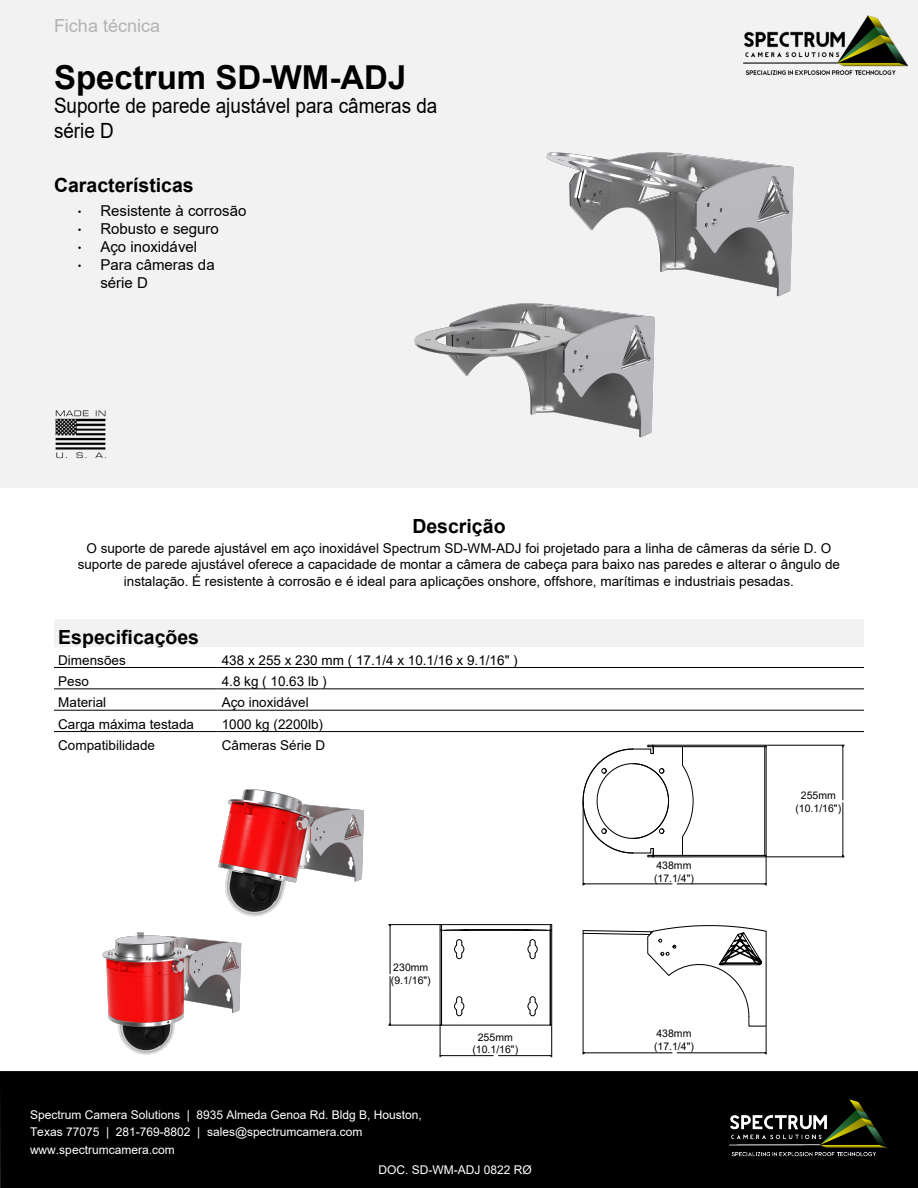
<style>
.page{position:relative;width:918px;height:1188px;background:#fff}
.page>*{position:absolute;margin:0;border:0;box-sizing:border-box;transform-origin:0 0}
.t1{font:700 33px "Arial";color:#000}
.t2{font:21px/25.2px "Arial";color:#000;scale:.9 1}
.t3{font:700 19.5px "Arial";color:#000}
.t4{font:18px "Arial";color:#b3b3b3}
.t5{font:15px/18px "Arial";color:#000}
.t6{font:13.5px/16.2px "Arial";color:#000;text-align:center}
.t7{font:12px/17.9px "Arial";color:#fff}
.t8{font:10.5px/12.6px "Arial";color:#000}
.s1{font-family:"SF Pro Display";font-weight:300}
</style>
<div class="page">
<div style="left:0;top:0;width:918px;height:488px;background:#f2f2f2"></div>
<div style="left:0;top:1071px;width:918px;height:117px;background:#000"></div>
<img style="left:729px;top:1099px;width:159px;height:58px">
<div style="left:54px;top:619px;width:810px;height:27px;background:#f2f2f2"></div>
<hr style="left:54px;top:667px;width:164px;height:1px;background:#000">
<hr style="left:218px;top:667px;width:646px;height:1px;background:#000">
<hr style="left:54px;top:689px;width:164px;height:1px;background:#000">
<hr style="left:218px;top:689px;width:646px;height:1px;background:#000">
<hr style="left:54px;top:710px;width:164px;height:1px;background:#000">
<hr style="left:218px;top:710px;width:646px;height:1px;background:#000">
<hr style="left:54px;top:731px;width:164px;height:1px;background:#000">
<hr style="left:218px;top:731px;width:646px;height:1px;background:#000">
<img style="left:55px;top:410px;width:51px;height:49px">
<img style="left:414px;top:305px;width:240px;height:133px">
<img style="left:102px;top:932px;width:140px;height:123px">
<img style="left:744px;top:15px;width:163px;height:60px">
<img style="left:505px;top:50px;width:320px;height:320px">
<img style="left:202px;top:789px;width:162px;height:151px">
<svg style="left:440px;top:924px;width:112px;height:101px"></svg>
<hr style="left:843px;top:746px;width:1px;height:54px;background:#000">
<hr style="left:843px;top:803px;width:1px;height:53px;background:#000">
<hr style="left:767px;top:857px;width:77px;height:1px;background:#000">
<hr style="left:767px;top:745px;width:77px;height:1px;background:#000">
<svg style="left:583px;top:745px;width:184px;height:140px"></svg>
<hr style="left:583px;top:802px;width:1px;height:83px;background:#000">
<hr style="left:441px;top:1055px;width:52px;height:1px;background:#000">
<hr style="left:499px;top:1055px;width:52px;height:1px;background:#000">
<hr style="left:551px;top:1026px;width:1px;height:31px;background:#000">
<hr style="left:440px;top:1026px;width:1px;height:31px;background:#000">
<hr style="left:390px;top:977px;width:1px;height:47px;background:#000">
<hr style="left:390px;top:926px;width:1px;height:48px;background:#000">
<hr style="left:389px;top:1025px;width:52px;height:1px;background:#000">
<hr style="left:389px;top:924px;width:161px;height:1px;background:#000">
<svg style="left:583px;top:925px;width:184px;height:129px"></svg>
<hr style="left:583px;top:934px;width:1px;height:120px;background:#000">
<p class="t4" style="left:54px;top:13px;width:108px">Ficha técnica</p>
<p class="t1" style="left:54px;top:54px;width:354px">Spectrum SD-WM-ADJ</p>
<p class="t2" style="left:54px;top:93px;width:428px">Suporte de parede ajustável para câmeras da série D</p>
<p class="t3" style="left:54px;top:171px;width:141px">Características</p>
<p class="t5" style="left:76px;top:202px;width:171px"><span class="s1">•</span> Resistente à corrosão</p>
<p class="t5" style="left:76px;top:220px;width:144px"><span class="s1">•</span> Robusto e seguro</p>
<p class="t5" style="left:76px;top:238px;width:122px"><span class="s1">•</span> Aço inoxidável</p>
<p class="t5" style="left:100px;top:256px;width:116px;text-indent:-24px"><span class="s1">•</span> Para câmeras da série D</p>
<p class="t3" style="left:412px;top:513px;width:95px">Descrição</p>
<p class="t6" style="left:78px;top:540px;width:764px">O suporte de parede ajustável em aço inoxidável Spectrum SD-WM-ADJ foi projetado para a linha de câmeras da série D. O suporte de parede ajustável oferece a capacidade de montar a câmera de cabeça para baixo nas paredes e alterar o ângulo de instalação. É resistente à corrosão e é ideal para aplicações onshore, offshore, marítimas e industriais pesadas.</p>
<p class="t3" style="left:58px;top:623px;width:142px">Especificações</p>
<p class="t6" style="left:58px;top:652px;width:69px">Dimensões</p>
<p class="t6" style="left:222px;top:652px;width:297px">438 x 255 x 230 mm ( 17.1/4 x 10.1/16 x 9.1/16" )</p>
<p class="t6" style="left:58px;top:673px;width:32px">Peso</p>
<p class="t6" style="left:222px;top:673px;width:107px">4.8 kg ( 10.63 lb )</p>
<p class="t6" style="left:58px;top:694px;width:50px">Material</p>
<p class="t6" style="left:222px;top:694px;width:89px">Aço inoxidável</p>
<p class="t6" style="left:58px;top:716px;width:137px">Carga máxima testada</p>
<p class="t6" style="left:222px;top:716px;width:103px">1000 kg (2200lb)</p>
<p class="t6" style="left:58px;top:737px;width:98px">Compatibilidade</p>
<p class="t6" style="left:222px;top:737px;width:105px">Câmeras Série D</p>
<p class="t8" style="left:391px;top:961px;width:41px">230mm (9.1/16")</p>
<p class="t7" style="left:30px;top:1105px;width:393px">Spectrum Camera Solutions | 8935 Almeda Genoa Rd. Bldg B, Houston,<br>Texas 77075 | 281-769-8802 | sales@spectrumcamera.com www.spectrumcamera.com</p>
<p class="t8" style="left:472px;top:1031px;width:47px;text-align:center">255mm (10.1/16")</p>
<p class="t7" style="left:379px;top:1161px;width:155px">DOC. SD-WM-ADJ 0822 RØ</p>
<p class="t8" style="left:654px;top:859px;width:41px">438mm (17.1/4")</p>
<p class="t8" style="left:654px;top:1027px;width:41px">438mm (17.1/4")</p>
<p class="t8" style="left:795px;top:789px;width:47px;text-align:center">255mm (10.1/16")</p>
</div>
